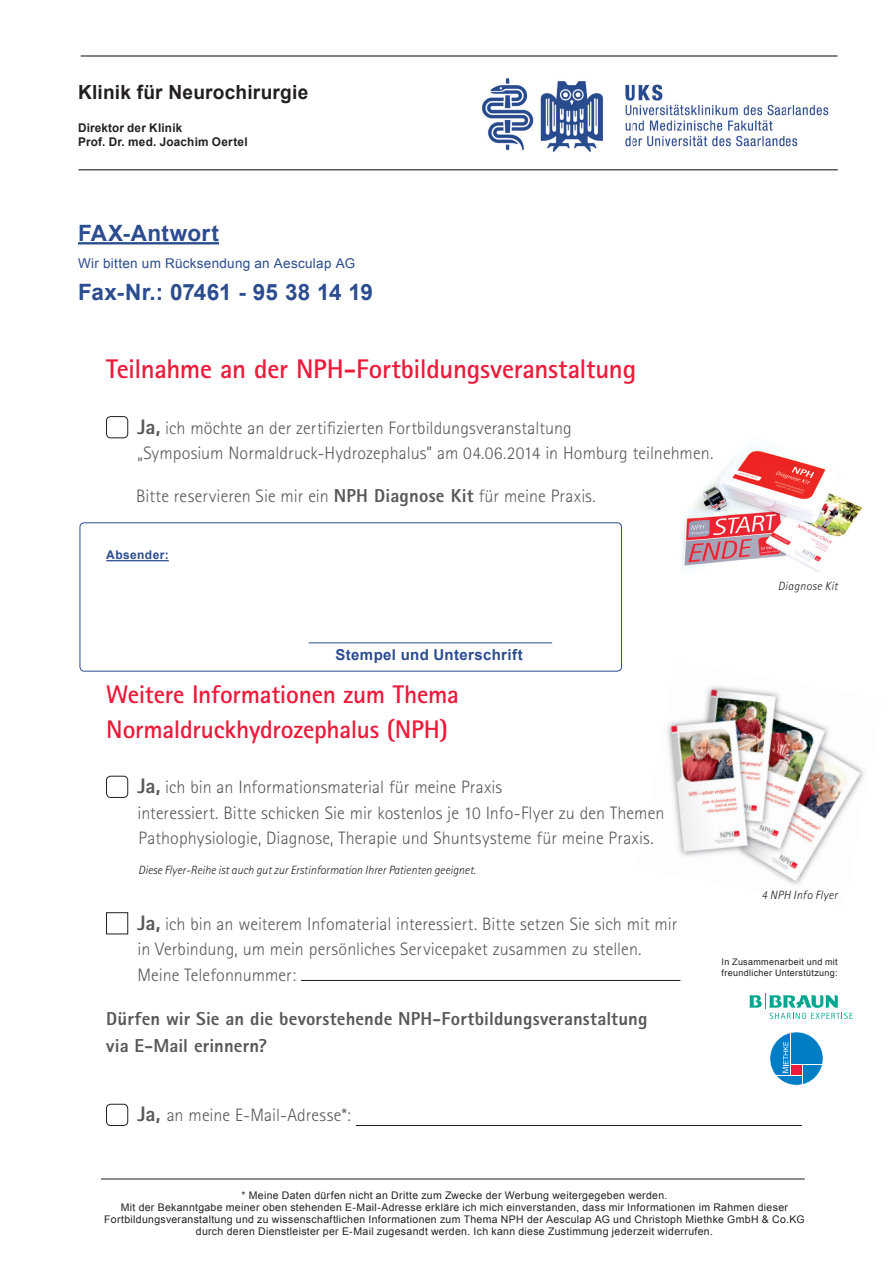
<style>
.page{position:relative;width:893px;height:1263px;background:#fff}
.page>*{position:absolute;margin:0;border:0;box-sizing:border-box;transform-origin:0 0}
.t1{font:700 27px "Rotis Sans Serif Pro";letter-spacing:-.015em;color:#ed1a3a}
.t2{font:700 25.5px/34.5px "Rotis Sans Serif Pro";letter-spacing:-.01em;color:#ed1a3a}
.t3{font:700 22.5px "Arial";letter-spacing:-.005em;color:#2b4c8e}
.t4{font:700 22.5px "Arial";letter-spacing:.015em;color:#2b4c8e}
.t5{font:700 19.5px "Arial";letter-spacing:.01em;color:#231f20}
.t6{font:800 18.75px/27px "Rotis Sans Serif Pro";letter-spacing:.005em;color:#57585a}
.t7{font:300 18px/25.5px "Rotis Sans Serif Pro";letter-spacing:.005em;color:#57585a}
.t8{font:700 15px "Arial";letter-spacing:.025em;color:#2b4c8e}
.t9{font:13.5px "Arial";letter-spacing:.02em;color:#2b4c8e}
.t10{font:italic 300 12px "Rotis Sans Serif Pro";color:#231f20}
.t11{font:700 12px/14.4px "Arial";letter-spacing:.015em;color:#231f20}
.t12{font:italic 300 12px "Rotis Sans Serif Pro";letter-spacing:.025em;color:#231f20}
.t13{font:italic 300 12px "Rotis Sans Serif Pro";letter-spacing:.02em;color:#231f20}
.t14{font:700 12px "Arial";letter-spacing:.035em;color:#2b4c8e}
.t15{font:10.5px/12px "Arial";letter-spacing:.03em;color:#231f20;text-align:center}
.t16{font:9px/10.8px "Arial";letter-spacing:.035em;color:#231f20}
.s1{font-weight:800;font-size:21px}
.s2{font-weight:800;font-size:18.75px}
</style>
<div class="page">
<img style="left:682px;top:447px;width:181px;height:125px">
<img style="left:667px;top:686px;width:197px;height:199px">
<div style="left:106px;top:416px;width:22px;height:22px;border:1px solid #231f20;border-radius:4px"></div>
<div style="left:106px;top:776px;width:22px;height:22px;border:1px solid #231f20;border-radius:4px"></div>
<div style="left:106px;top:912px;width:22px;height:22px;border:1px solid #231f20"></div>
<hr style="left:301px;top:980px;width:379px;height:1px;background:#231f20">
<div style="left:106px;top:1104px;width:22px;height:22px;border:1px solid #231f20;border-radius:4px"></div>
<hr style="left:356px;top:1125px;width:446px;height:1px;background:#231f20">
<hr style="left:78px;top:242px;width:141px;height:2px;background:#2b4c8e">
<hr style="left:78px;top:169px;width:760px;height:1px;background:#231f20">
<hr style="left:81px;top:55px;width:756px;height:2px;background:#231f20">
<img style="left:481px;top:78px;width:348px;height:74px">
<hr style="left:101px;top:1178px;width:704px;height:1px;background:#231f20">
<svg style="left:749px;top:993px;width:104px;height:26px"></svg>
<svg style="left:770px;top:1032px;width:53px;height:53px"></svg>
<hr style="left:106px;top:560px;width:63px;height:1px;background:#2b4c8e">
<hr style="left:309px;top:642px;width:243px;height:1px;background:#2b4c8f">
<div style="left:80px;top:522px;width:542px;height:149px;border:1px solid #2b4c8f;border-radius:4px"></div>
<p class="t5" style="left:78px;top:80px;width:232px">Klinik für Neurochirurgie</p>
<p class="t11" style="left:78px;top:121px;width:171px">Direktor der Klinik<br>Prof. Dr. med. Joachim Oertel</p>
<p class="t4" style="left:78px;top:218px;width:142px">FAX-Antwort</p>
<p class="t9" style="left:78px;top:254px;width:279px">Wir bitten um Rücksendung an Aesculap AG</p>
<p class="t3" style="left:78px;top:277px;width:296px">Fax-Nr.: 07461 - 95 38 14 19</p>
<h1 class="t1" style="left:106px;top:352px;width:531px">Teilnahme an der NPH-Fortbildungsveranstaltung</h1>
<p class="t7" style="left:137px;top:415px;width:577px"><span class="s1">Ja,</span> ich möchte an der zertifizierten Fortbildungsveranstaltung<br>„Symposium Normaldruck-Hydrozephalus” am 04.06.2014 in Homburg teilnehmen.</p>
<p class="t7" style="left:136px;top:483px;width:461px">Bitte reservieren Sie mir ein <span class="s2">NPH Diagnose Kit</span> für meine Praxis.</p>
<p class="t14" style="left:106px;top:547px;width:64px">Absender:</p>
<p class="t8" style="left:335px;top:645px;width:189px">Stempel und Unterschrift</p>
<h2 class="t2" style="left:106px;top:677px;width:354px">Weitere Informationen zum Thema<br>Normaldruckhydrozephalus (NPH)</h2>
<p class="t7" style="left:137px;top:775px;width:528px"><span class="s1">Ja,</span> ich bin an Informationsmaterial für meine Praxis<br>interessiert. Bitte schicken Sie mir kostenlos je 10 Info-Flyer zu den Themen<br>Pathophysiologie, Diagnose, Therapie und Shuntsysteme für meine Praxis.</p>
<p class="t10" style="left:138px;top:863px;width:339px">Diese Flyer-Reihe ist auch gut zur Erstinformation Ihrer Patienten geeignet.</p>
<p class="t7" style="left:137px;top:911px;width:541px"><span class="s1">Ja,</span> ich bin an weiterem Infomaterial interessiert. Bitte setzen Sie sich mit mir in Verbindung, um mein persönliches Servicepaket zusammen zu stellen.<br>Meine Telefonnummer:</p>
<p class="t6" style="left:106px;top:1004px;width:543px">Dürfen wir Sie an die bevorstehende NPH-Fortbildungsveranstaltung via E-Mail erinnern?</p>
<p class="t7" style="left:137px;top:1103px;width:215px"><span class="s1">Ja,</span> an meine E-Mail-Adresse*:</p>
<p class="t13" style="left:778px;top:579px;width:61px">Diagnose Kit</p>
<p class="t12" style="left:762px;top:888px;width:78px">4 NPH Info Flyer</p>
<p class="t16" style="left:722px;top:957px;width:118px">In Zusammenarbeit und mit freundlicher Unterstützung:</p>
<p class="t15" style="left:104px;top:1189px;width:702px">* Meine Daten dürfen nicht an Dritte zum Zwecke der Werbung weitergegeben werden.<br>Mit der Bekanntgabe meiner oben stehenden E-Mail-Adresse erkläre ich mich einverstanden, dass mir Informationen im Rahmen dieser Fortbildungsveranstaltung und zu wissenschaftlichen Informationen zum Thema NPH der Aesculap AG und Christoph Miethke GmbH &amp; Co.KG durch deren Dienstleister per E-Mail zugesandt werden. Ich kann diese Zustimmung jederzeit widerrufen.</p>
</div>
